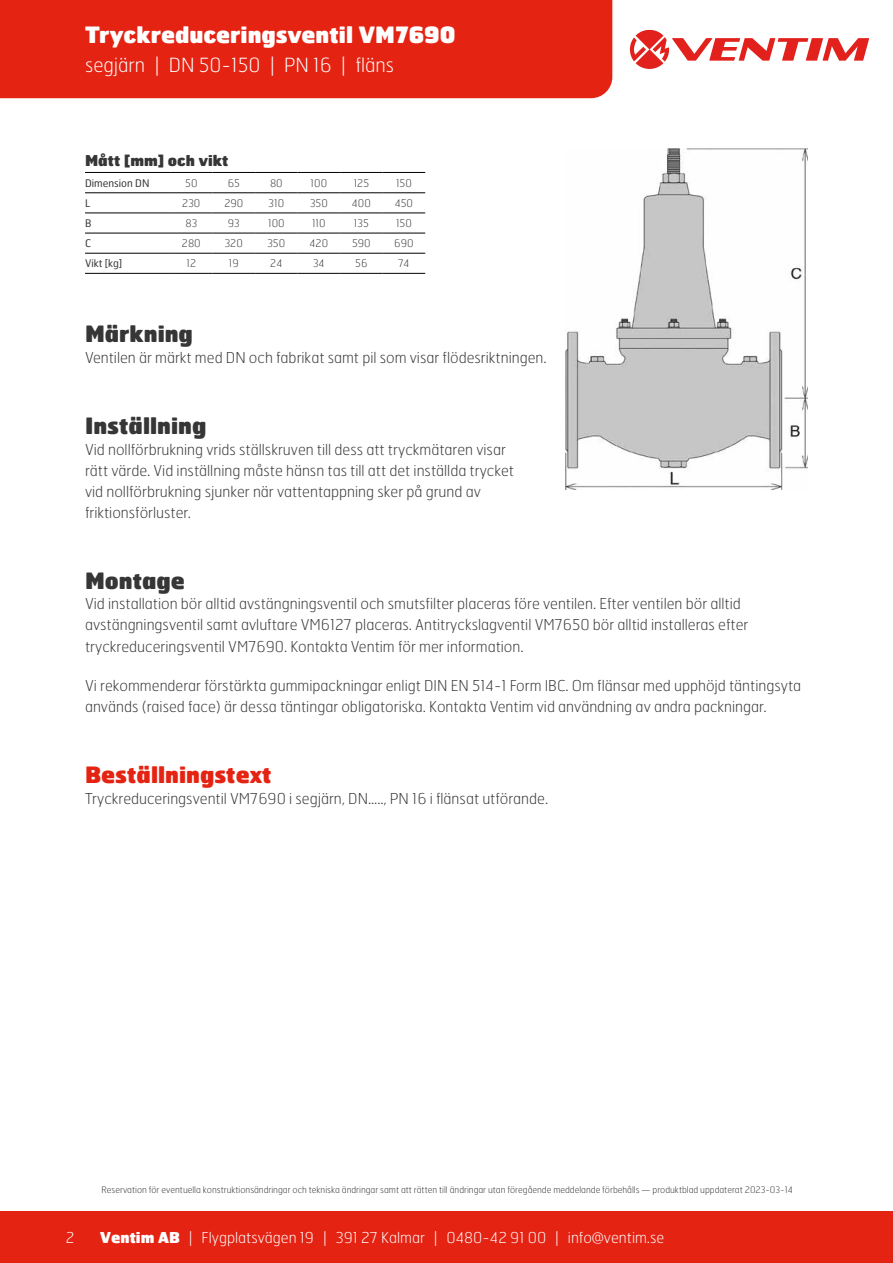
<style>
.page{position:relative;width:893px;height:1263px;background:#fff}
.page>*{position:absolute;margin:0;border:0;box-sizing:border-box;transform-origin:0 0}
.t1{font:900 22.5px "Hermes FB";color:#fff}
.t2{font:900 22.5px "Hermes FB";color:#373636}
.t3{font:900 22.5px "Hermes FB";color:#e42313}
.t4{font:100 19.5px "Hermes FB";color:#fff}
.t5{font:100 15px/21px "Hermes FB";color:#373636}
.t6{font:100 15px "Hermes FB";color:#fff}
.t7{font:900 15px "Hermes FB";color:#373636}
.t8{font:100 10.5px "Hermes FB";color:#373636}
.t9{font:10.5px "Hermes FB";color:#373636}
.t10{font:100 9px "Hermes FB";color:#373636}
.s1{font-family:"Hermes"}
.s2{font-weight:900}
</style>
<div class="page">
<div style="left:0;top:1212px;width:893px;height:51px;background:#e42313"></div>
<div style="left:0;top:0;width:612px;height:98px;background:#e42313"></div>
<hr style="left:85px;top:193px;width:85px;height:1px;background:#000">
<hr style="left:85px;top:213px;width:85px;height:1px;background:#000">
<hr style="left:85px;top:233px;width:85px;height:1px;background:#000">
<hr style="left:85px;top:253px;width:85px;height:1px;background:#000">
<hr style="left:85px;top:273px;width:85px;height:1px;background:#000">
<hr style="left:170px;top:273px;width:43px;height:1px;background:#000">
<hr style="left:213px;top:273px;width:42px;height:1px;background:#000">
<hr style="left:255px;top:273px;width:43px;height:1px;background:#000">
<hr style="left:298px;top:273px;width:42px;height:1px;background:#000">
<hr style="left:340px;top:273px;width:43px;height:1px;background:#000">
<hr style="left:383px;top:273px;width:42px;height:1px;background:#000">
<hr style="left:85px;top:172px;width:85px;height:1px;background:#000">
<hr style="left:170px;top:172px;width:43px;height:1px;background:#000">
<hr style="left:213px;top:172px;width:42px;height:1px;background:#000">
<hr style="left:255px;top:172px;width:43px;height:1px;background:#000">
<hr style="left:298px;top:172px;width:42px;height:1px;background:#000">
<hr style="left:340px;top:172px;width:43px;height:1px;background:#000">
<hr style="left:383px;top:172px;width:42px;height:1px;background:#000">
<hr style="left:170px;top:193px;width:43px;height:1px;background:#000">
<hr style="left:213px;top:193px;width:42px;height:1px;background:#000">
<hr style="left:255px;top:193px;width:43px;height:1px;background:#000">
<hr style="left:298px;top:193px;width:42px;height:1px;background:#000">
<hr style="left:340px;top:193px;width:43px;height:1px;background:#000">
<hr style="left:383px;top:193px;width:42px;height:1px;background:#000">
<hr style="left:170px;top:213px;width:43px;height:1px;background:#000">
<hr style="left:213px;top:213px;width:42px;height:1px;background:#000">
<hr style="left:255px;top:213px;width:43px;height:1px;background:#000">
<hr style="left:298px;top:213px;width:42px;height:1px;background:#000">
<hr style="left:340px;top:213px;width:43px;height:1px;background:#000">
<hr style="left:383px;top:213px;width:42px;height:1px;background:#000">
<hr style="left:170px;top:233px;width:43px;height:1px;background:#000">
<hr style="left:213px;top:233px;width:42px;height:1px;background:#000">
<hr style="left:255px;top:233px;width:43px;height:1px;background:#000">
<hr style="left:298px;top:233px;width:42px;height:1px;background:#000">
<hr style="left:340px;top:233px;width:43px;height:1px;background:#000">
<hr style="left:383px;top:233px;width:42px;height:1px;background:#000">
<hr style="left:170px;top:253px;width:43px;height:1px;background:#000">
<hr style="left:213px;top:253px;width:42px;height:1px;background:#000">
<hr style="left:255px;top:253px;width:43px;height:1px;background:#000">
<hr style="left:298px;top:253px;width:42px;height:1px;background:#000">
<hr style="left:340px;top:253px;width:43px;height:1px;background:#000">
<hr style="left:383px;top:253px;width:42px;height:1px;background:#000">
<img style="left:566px;top:149px;width:242px;height:340px">
<img style="left:630px;top:29px;width:239px;height:40px">
<h1 class="t1" style="left:85px;top:20px;width:372px">Tryckreduceringsventil VM7690</h1>
<h2 class="t4" style="left:85px;top:52px;width:311px">segjärn | DN 50-150 | PN 16 | fläns</h2>
<p class="t7" style="left:85px;top:151px;width:145px">Mått [mm] och vikt</p>
<p class="t9" style="left:85px;top:176px;width:66px">Dimension DN</p>
<p class="t8" style="left:185px;top:176px;width:14px">50</p>
<p class="t8" style="left:228px;top:176px;width:14px">65</p>
<p class="t8" style="left:270px;top:176px;width:14px">80</p>
<p class="t8" style="left:311px;top:176px;width:18px">100</p>
<p class="t8" style="left:354px;top:176px;width:17px">125</p>
<p class="t8" style="left:396px;top:176px;width:17px">150</p>
<p class="t9" style="left:85px;top:196px;width:7px">L</p>
<p class="t8" style="left:182px;top:197px;width:20px">230</p>
<p class="t8" style="left:224px;top:197px;width:21px">290</p>
<p class="t8" style="left:269px;top:197px;width:17px">310</p>
<p class="t8" style="left:310px;top:197px;width:19px">350</p>
<p class="t8" style="left:352px;top:197px;width:20px">400</p>
<p class="t8" style="left:395px;top:197px;width:20px">450</p>
<p class="t9" style="left:85px;top:217px;width:8px">B</p>
<p class="t8" style="left:185px;top:217px;width:13px">83</p>
<p class="t8" style="left:228px;top:217px;width:13px">93</p>
<p class="t8" style="left:268px;top:217px;width:18px">100</p>
<p class="t8" style="left:312px;top:217px;width:15px">110</p>
<p class="t8" style="left:354px;top:217px;width:16px">135</p>
<p class="t8" style="left:396px;top:217px;width:17px">150</p>
<p class="t9" style="left:85px;top:237px;width:8px">C</p>
<p class="t8" style="left:182px;top:237px;width:20px">280</p>
<p class="t8" style="left:225px;top:237px;width:20px">320</p>
<p class="t8" style="left:267px;top:237px;width:19px">350</p>
<p class="t8" style="left:310px;top:237px;width:20px">420</p>
<p class="t8" style="left:352px;top:237px;width:20px">590</p>
<p class="t8" style="left:394px;top:237px;width:21px">690</p>
<p class="t9" style="left:85px;top:257px;width:39px">Vikt [kg]</p>
<p class="t8" style="left:186px;top:257px;width:11px">12</p>
<p class="t8" style="left:229px;top:257px;width:12px">19</p>
<p class="t8" style="left:270px;top:257px;width:14px">24</p>
<p class="t8" style="left:313px;top:257px;width:13px">34</p>
<p class="t8" style="left:355px;top:257px;width:14px">56</p>
<p class="t8" style="left:398px;top:257px;width:13px">74</p>
<h1 class="t2" style="left:85px;top:318px;width:109px">Märkning</h1>
<p class="t5" style="left:85px;top:346px;width:463px">Ventilen är märkt med DN och fabrikat samt pil som visar flödesriktningen.</p>
<h1 class="t2" style="left:85px;top:410px;width:123px">Inställning</h1>
<p class="t5" style="left:85px;top:439px;width:431px">Vid nollförbrukning vrids ställskruven till dess att tryckmätaren visar rätt värde. Vid inställning måste hänsn tas till att det inställda trycket vid nollförbrukning sjunker när vattentappning sker på grund av friktionsförluster.</p>
<h1 class="t2" style="left:85px;top:565px;width:101px">Montage</h1>
<p class="t5" style="left:85px;top:593px;width:665px">Vid installation bör alltid avstängningsventil och smutsfilter placeras före ventilen. Efter ventilen bör alltid avstängningsventil samt avluftare VM6127 placeras. Antitryckslagventil VM7650 <span class="s1">bör</span> alltid installeras efter tryckreduceringsventil VM7690. Kontakta Ventim för mer information.</p>
<p class="t5" style="left:85px;top:675px;width:718px">Vi rekommenderar förstärkta gummipackningar enligt DIN EN 514-1 Form IBC. Om flänsar med upphöjd täntingsyta används (raised face) är dessa täntingar obligatoriska. Kontakta Ventim vid användning av andra packningar.</p>
<h1 class="t3" style="left:85px;top:759px;width:188px">Beställningstext</h1>
<p class="t5" style="left:85px;top:788px;width:465px">Tryckreduceringsventil VM7690 i segjärn, DN....., PN 16 i flänsat utförande.</p>
<p class="t6" style="left:66px;top:1228px;width:10px">2</p>
<p class="t10" style="left:101px;top:1184px;width:693px">Reservation för eventuella konstruktionsändringar och tekniska ändringar samt att rätten till ändringar utan föregående meddelande förbehålls — produktblad uppdaterat 2023-03-14</p>
<p class="t6" style="left:100px;top:1228px;width:566px"><span class="s2">Ventim AB</span> | Flygplatsvägen 19 | 391 27 Kalmar | 0480-42 91 00 | info@ventim.se</p>
</div>
